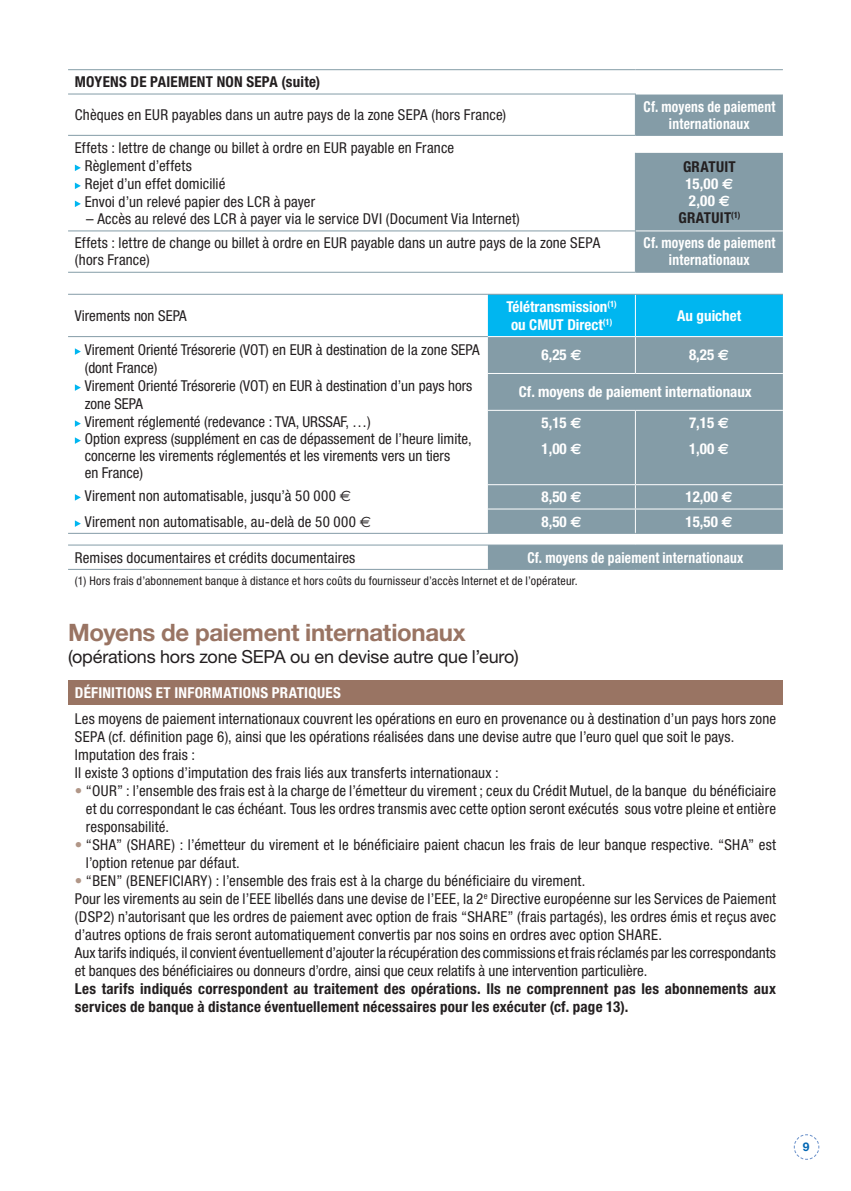
<style>
.page{position:relative;width:851px;height:1191px;background:#fff}
.page>*{position:absolute;margin:0;border:0;box-sizing:border-box;transform-origin:0 0}
.t1{font:700 24px "Helvetica Neue LT Pro";letter-spacing:-.015em;color:#997463}
.t2{font:18px "Helvetica Neue LT Pro";letter-spacing:-.01em;color:#231f20}
.t3{font:condensed 15px/18px "Helvetica Neue LT Pro";letter-spacing:.01em;color:#231f20}
.t4{font:700 condensed 15px/17px "Helvetica Neue LT Pro";letter-spacing:.015em;color:#231f20}
.t5{font:700 condensed 15px/18px "Helvetica Neue LT Pro";letter-spacing:.015em;color:#fff}
.t6{font:700 condensed 15px/17px "Helvetica Neue LT Pro";letter-spacing:.015em;color:#fff;text-align:center;scale:.9 1}
.t7{font:condensed 12px "Helvetica Neue LT Pro";letter-spacing:.02em;color:#231f20}
.t8{font:700 12px "Helvetica Neue LT Pro";color:#0166b3}
.s1{color:#fff}
.s2{font-family:"Euro Sans";font-stretch:normal;color:#fff}
.s3{font-family:"Euro Sans";font-stretch:normal}
.s4{color:#b19687}
</style>
<div class="page">
<svg style="left:793px;top:1134px;width:26px;height:26px"></svg>
<div style="left:68px;top:680px;width:714px;height:25px;background:#997463"></div>
<div style="left:488px;top:295px;width:294px;height:41px;background:#00b6f0"></div>
<div style="left:488px;top:337px;width:294px;height:232px;background:#849ca7"></div>
<hr style="left:68px;top:336px;width:420px;height:1px;background:#849ca7">
<hr style="left:634px;top:337px;width:1px;height:36px;background:#fff">
<hr style="left:488px;top:373px;width:147px;height:1px;background:#fff">
<hr style="left:635px;top:373px;width:147px;height:1px;background:#fff">
<hr style="left:488px;top:410px;width:147px;height:1px;background:#fff">
<hr style="left:635px;top:410px;width:147px;height:1px;background:#fff">
<hr style="left:634px;top:411px;width:1px;height:73px;background:#fff">
<hr style="left:488px;top:508px;width:147px;height:1px;background:#fff">
<hr style="left:634px;top:295px;width:1px;height:41px;background:#fff">
<hr style="left:68px;top:294px;width:420px;height:1px;background:#849ca7">
<hr style="left:488px;top:294px;width:147px;height:1px;background:#849ca7">
<hr style="left:635px;top:294px;width:147px;height:1px;background:#849ca7">
<hr style="left:68px;top:533px;width:420px;height:1px;background:#849ca7">
<hr style="left:488px;top:533px;width:147px;height:1px;background:#849ca7">
<hr style="left:635px;top:533px;width:147px;height:1px;background:#849ca7">
<hr style="left:68px;top:569px;width:420px;height:1px;background:#849ca7">
<hr style="left:488px;top:569px;width:147px;height:1px;background:#849ca7">
<hr style="left:635px;top:569px;width:147px;height:1px;background:#849ca7">
<hr style="left:635px;top:508px;width:147px;height:1px;background:#fff">
<hr style="left:68px;top:544px;width:420px;height:1px;background:#849ca7">
<hr style="left:488px;top:544px;width:147px;height:1px;background:#849ca7">
<hr style="left:635px;top:544px;width:147px;height:1px;background:#849ca7">
<hr style="left:488px;top:484px;width:147px;height:1px;background:#fff">
<hr style="left:635px;top:484px;width:147px;height:1px;background:#fff">
<svg style="left:634px;top:485px;width:1px;height:48px"></svg>
<svg style="left:75px;top:348px;width:6px;height:7px"></svg>
<svg style="left:75px;top:384px;width:6px;height:7px"></svg>
<svg style="left:75px;top:420px;width:6px;height:7px"></svg>
<svg style="left:75px;top:437px;width:6px;height:7px"></svg>
<svg style="left:75px;top:494px;width:6px;height:6px"></svg>
<svg style="left:75px;top:520px;width:6px;height:7px"></svg>
<svg style="left:635px;top:94px;width:147px;height:178px;background:#90a6af"></svg>
<hr style="left:634px;top:94px;width:1px;height:41px;background:#849ca7">
<hr style="left:634px;top:153px;width:1px;height:77px;background:#849ca7">
<hr style="left:634px;top:231px;width:1px;height:41px;background:#849ca7">
<hr style="left:68px;top:69px;width:567px;height:1px;background:#849ca7">
<hr style="left:635px;top:69px;width:147px;height:1px;background:#849ca7">
<hr style="left:68px;top:93px;width:567px;height:1px;background:#849ca7">
<hr style="left:68px;top:135px;width:567px;height:1px;background:#849ca7">
<hr style="left:635px;top:135px;width:147px;height:1px;background:#849ca7">
<hr style="left:68px;top:230px;width:567px;height:1px;background:#849ca7">
<hr style="left:68px;top:272px;width:567px;height:1px;background:#849ca7">
<hr style="left:635px;top:272px;width:147px;height:1px;background:#849ca7">
<hr style="left:635px;top:230px;width:147px;height:1px;background:#fff">
<svg style="left:75px;top:165px;width:6px;height:6px"></svg>
<svg style="left:75px;top:183px;width:6px;height:6px"></svg>
<svg style="left:75px;top:201px;width:6px;height:6px"></svg>
<p class="t4" style="left:75px;top:73px;width:247px">MOYENS DE PAIEMENT NON SEPA (suite)</p>
<p class="t3" style="left:75px;top:106px;width:433px">Chèques en EUR payables dans un autre pays de la zone SEPA (hors France)</p>
<p class="t6" style="left:643px;top:98px;width:148px">Cf. moyens de paiement internationaux</p>
<p class="t3" style="left:85px;top:138px;width:371px;text-indent:-10px">Effets : lettre de change ou billet à ordre en EUR payable en France Règlement d’effets<br>Rejet d’un effet domicilié<br>Envoi d’un relevé papier des LCR à payer</p>
<p class="t3" style="left:86px;top:210px;width:435px">– Accès au relevé des LCR à payer via le service DVI (Document Via Internet)</p>
<p class="t4" style="left:678px;top:158px;width:64px;text-align:center">GRATUIT<br><span class="s1">15,00</span> <span class="s2">€<br></span><span class="s1">2,00</span> <span class="s2">€<br></span>GRATUIT<sup>(1)</sup></p>
<p class="t3" style="left:75px;top:234px;width:526px;line-height:17px">Effets : lettre de change ou billet à ordre en EUR payable dans un autre pays de la zone SEPA (hors France)</p>
<p class="t6" style="left:643px;top:235px;width:148px">Cf. moyens de paiement internationaux</p>
<p class="t3" style="left:75px;top:306px;width:113px">Virements non SEPA</p>
<p class="t5" style="left:506px;top:297px;width:112px;text-align:center">Télétransmission<sup>(1) </sup>ou CMUT Direct<sup>(1)</sup></p>
<p class="t5" style="left:677px;top:306px;width:65px">Au guichet</p>
<p class="t3" style="left:85px;top:340px;width:396px">Virement Orienté Trésorerie (VOT) en EUR à destination de la zone SEPA (dont France)<br>Virement Orienté Trésorerie (VOT) en EUR à destination d’un pays hors zone SEPA<br>Virement réglementé (redevance : TVA, URSSAF, …)<br>Option express (supplément en cas de dépassement de l’heure limite, concerne les virements réglementés et les virements vers un tiers<br>en France)</p>
<p class="t5" style="left:541px;top:346px;width:42px">6,25 <span class="s3">€</span></p>
<p class="t5" style="left:689px;top:346px;width:42px">8,25 <span class="s3">€</span></p>
<p class="t5" style="left:541px;top:377px;width:212px;line-height:30.6px;text-indent:-23px">Cf. moyens de paiement internationaux<br>5,15 <span class="s3">€</span></p>
<p class="t5" style="left:541px;top:439px;width:42px">1,00 <span class="s3">€</span></p>
<p class="t5" style="left:689px;top:409px;width:42px;line-height:26px">7,15 <span class="s3">€<br></span>1,00 <span class="s3">€</span></p>
<p class="t3" style="left:85px;top:486px;width:268px">Virement non automatisable, jusqu’à 50 000 <span class="s3">€</span></p>
<p class="t5" style="left:541px;top:488px;width:42px">8,50 <span class="s3">€</span></p>
<p class="t5" style="left:685px;top:488px;width:49px">12,00 <span class="s3">€</span></p>
<p class="t3" style="left:85px;top:512px;width:288px">Virement non automatisable, au-delà de 50 000 <span class="s3">€</span></p>
<p class="t5" style="left:541px;top:512px;width:42px">8,50 <span class="s3">€</span></p>
<p class="t5" style="left:685px;top:512px;width:49px">15,50 <span class="s3">€</span></p>
<p class="t3" style="left:75px;top:548px;width:282px">Remises documentaires et crédits documentaires</p>
<p class="t6" style="left:527px;top:549px;width:241px">Cf. moyens de paiement internationaux</p>
<p class="t7" style="left:75px;top:573px;width:504px">(1) Hors frais d’abonnement banque à distance et hors coûts du fournisseur d’accès Internet et de l’opérateur.</p>
<h1 class="t1" style="left:68px;top:617px;width:399px">Moyens de paiement internationaux</h1>
<p class="t2" style="left:68px;top:645px;width:452px">(opérations hors zone SEPA ou en devise autre que l’euro)</p>
<p class="t5" style="left:75px;top:684px;width:267px">DÉFINITIONS ET INFORMATIONS PRATIQUES</p>
<p class="t3" style="left:75px;top:709px;width:702px">Les moyens de paiement internationaux couvrent les opérations en euro en provenance ou à destination d’un pays hors zone SEPA (cf. définition page 6), ainsi que les opérations réalisées dans une devise autre que l’euro quel que soit le pays.<br>Imputation des frais :<br>Il existe 3 options d’imputation des frais liés aux transferts internationaux :</p>
<p class="t3" style="left:86px;top:781px;width:691px;text-align:justify;text-indent:-11px"><span class="s4">•</span> “OUR” : l’ensemble des frais est à la charge de l’émetteur du virement ; ceux du Crédit Mutuel, de la banque du bénéficiaire et du correspondant le cas échéant. Tous les ordres transmis avec cette option seront exécutés sous votre pleine et entière responsabilité.</p>
<p class="t3" style="left:86px;top:835px;width:691px;text-indent:-11px"><span class="s4">•</span> “SHA” (SHARE) : l’émetteur du virement et le bénéficiaire paient chacun les frais de leur banque respective. “SHA” est l’option retenue par défaut.</p>
<p class="t3" style="left:75px;top:871px;width:702px"><span class="s4">•</span> “BEN” (BENEFICIARY) : l’ensemble des frais est à la charge du bénéficiaire du virement.<br>Pour les virements au sein de l’EEE libellés dans une devise de l’EEE, la 2<sup>e</sup> Directive européenne sur les Services de Paiement (DSP2) n’autorisant que les ordres de paiement avec option de frais “SHARE” (frais partagés), les ordres émis et reçus avec d’autres options de frais seront automatiquement convertis par nos soins en ordres avec option SHARE.<br>Aux tarifs indiqués, il convient éventuellement d’ajouter la récupération des commissions et frais réclamés par les correspondants et banques des bénéficiaires ou donneurs d’ordre, ainsi que ceux relatifs à une intervention particulière.</p>
<p class="t4" style="left:75px;top:980px;width:702px;line-height:18px">Les tarifs indiqués correspondent au traitement des opérations. Ils ne comprennent pas les abonnements aux services de banque à distance éventuellement nécessaires pour les exécuter (cf. page 13).</p>
<p class="t8" style="left:802px;top:1139px;width:8px">9</p>
</div>
